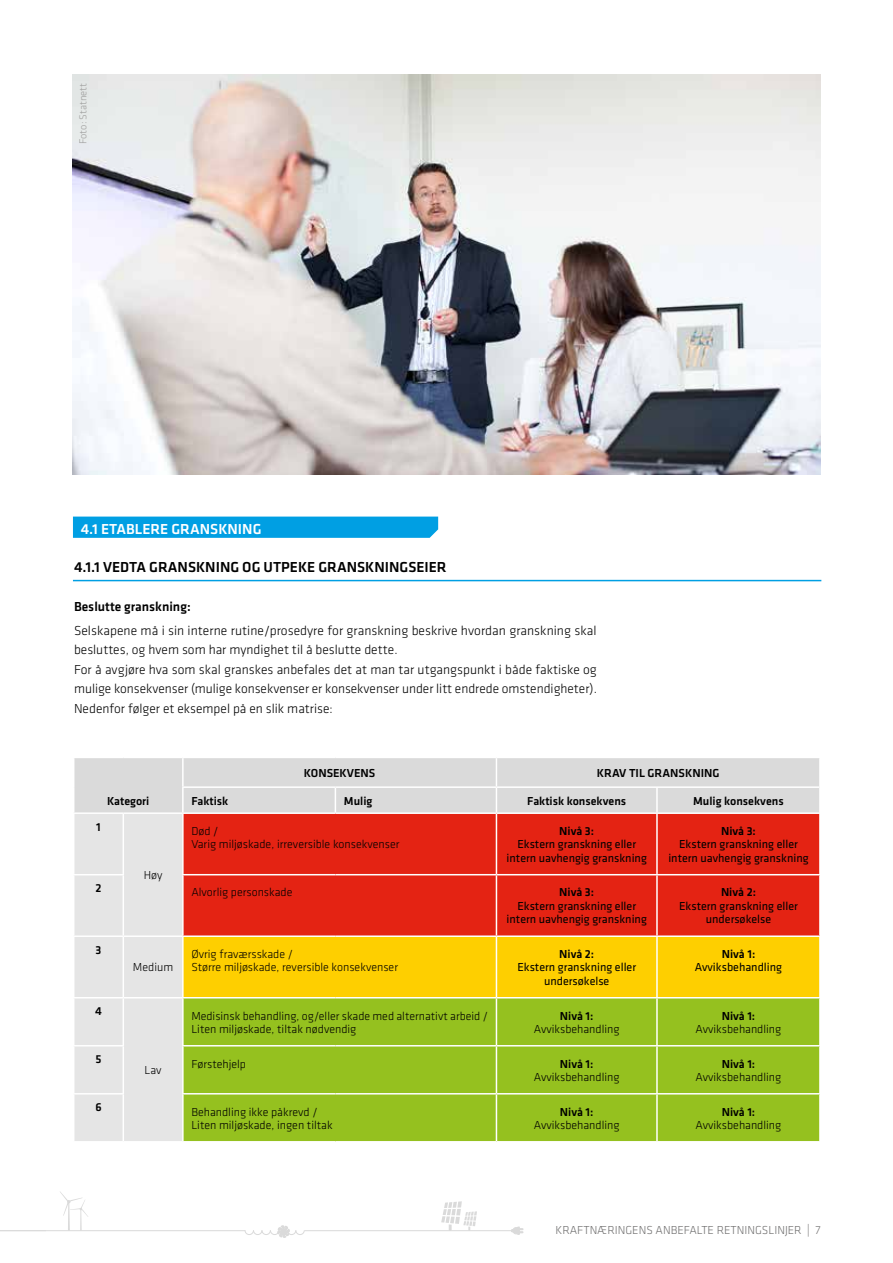
<style>
.page{position:relative;width:893px;height:1263px;background:#fff}
.page>*{position:absolute;margin:0;border:0;box-sizing:border-box;transform-origin:0 0}
.t1{font:500 15px "Klavika";color:#000}
.t2{font:500 15px "Klavika";color:#fff}
.t3{font:300 13.5px/19.5px "Klavika";color:#000}
.t4{font:500 13.5px "Klavika";color:#000}
.t5{font:300 12px/13.5px "Klavika";color:#000}
.t6{font:12px/13.5px "Klavika";color:#000;text-align:center}
.t7{font:500 12px "Klavika";color:#000}
.t8{font:300 12px "Klavika";color:#706f6f}
.t9{font:300 10.5px "Klavika";color:#9d9d9c}
.s1{font-size:12.75px}
</style>
<div class="page">
<hr style="left:304px;top:1230px;width:208px;height:1px;background:#dadada">
<svg style="left:60px;top:1192px;width:28px;height:38px"></svg>
<svg style="left:441px;top:1201px;width:36px;height:29px"></svg>
<svg style="left:511px;top:1227px;width:12px;height:7px"></svg>
<svg style="left:244px;top:1225px;width:61px;height:13px"></svg>
<hr style="left:0;top:1230px;width:245px;height:1px;background:#dadada">
<img style="left:73px;top:74px;width:748px;height:400px">
<div style="left:73px;top:517px;width:365px;height:21px;background:#009fe3"></div>
<svg style="left:74px;top:758px;width:746px;height:383px;background:#cda04d"></svg>
<hr style="left:657px;top:786px;width:162px;height:2px;background:#fff">
<hr style="left:656px;top:788px;width:2px;height:24px;background:#fff">
<hr style="left:183px;top:812px;width:152px;height:2px;background:#fff">
<hr style="left:182px;top:814px;width:2px;height:60px;background:#fff">
<hr style="left:335px;top:812px;width:161px;height:2px;background:#fff">
<hr style="left:496px;top:812px;width:161px;height:2px;background:#fff">
<hr style="left:657px;top:812px;width:164px;height:2px;background:#fff">
<hr style="left:819px;top:814px;width:2px;height:60px;background:#fff">
<hr style="left:182px;top:874px;width:153px;height:1px;background:#fff">
<hr style="left:182px;top:875px;width:2px;height:60px;background:#fff">
<hr style="left:335px;top:874px;width:161px;height:1px;background:#fff">
<hr style="left:496px;top:874px;width:161px;height:1px;background:#fff">
<hr style="left:657px;top:874px;width:164px;height:1px;background:#fff">
<hr style="left:819px;top:875px;width:2px;height:60px;background:#fff">
<hr style="left:182px;top:935px;width:153px;height:2px;background:#fff">
<hr style="left:182px;top:937px;width:2px;height:60px;background:#fff">
<hr style="left:335px;top:935px;width:161px;height:2px;background:#fff">
<hr style="left:496px;top:935px;width:161px;height:2px;background:#fff">
<hr style="left:657px;top:935px;width:164px;height:2px;background:#fff">
<hr style="left:819px;top:937px;width:2px;height:60px;background:#fff">
<hr style="left:182px;top:997px;width:153px;height:1px;background:#fff">
<hr style="left:182px;top:998px;width:2px;height:47px;background:#fff">
<hr style="left:335px;top:997px;width:161px;height:1px;background:#fff">
<hr style="left:496px;top:997px;width:161px;height:1px;background:#fff">
<hr style="left:657px;top:997px;width:164px;height:1px;background:#fff">
<hr style="left:819px;top:998px;width:2px;height:47px;background:#fff">
<hr style="left:182px;top:1045px;width:153px;height:1px;background:#fff">
<hr style="left:182px;top:1046px;width:2px;height:47px;background:#fff">
<hr style="left:335px;top:1045px;width:161px;height:1px;background:#fff">
<hr style="left:496px;top:1045px;width:161px;height:1px;background:#fff">
<hr style="left:657px;top:1045px;width:164px;height:1px;background:#fff">
<hr style="left:819px;top:1046px;width:2px;height:47px;background:#fff">
<hr style="left:182px;top:1093px;width:153px;height:1px;background:#fff">
<hr style="left:182px;top:1094px;width:2px;height:47px;background:#fff">
<hr style="left:335px;top:1093px;width:161px;height:1px;background:#fff">
<hr style="left:496px;top:1093px;width:161px;height:1px;background:#fff">
<hr style="left:657px;top:1093px;width:164px;height:1px;background:#fff">
<hr style="left:819px;top:1094px;width:2px;height:47px;background:#fff">
<hr style="left:496px;top:814px;width:1px;height:60px;background:#fff">
<hr style="left:656px;top:814px;width:2px;height:60px;background:#fff">
<hr style="left:496px;top:875px;width:1px;height:60px;background:#fff">
<hr style="left:656px;top:875px;width:2px;height:60px;background:#fff">
<hr style="left:496px;top:937px;width:1px;height:60px;background:#fff">
<hr style="left:656px;top:937px;width:2px;height:60px;background:#fff">
<hr style="left:496px;top:998px;width:1px;height:47px;background:#fff">
<hr style="left:656px;top:998px;width:2px;height:47px;background:#fff">
<hr style="left:496px;top:1046px;width:1px;height:47px;background:#fff">
<hr style="left:656px;top:1046px;width:2px;height:47px;background:#fff">
<hr style="left:496px;top:1094px;width:1px;height:47px;background:#fff">
<hr style="left:656px;top:1094px;width:2px;height:47px;background:#fff">
<hr style="left:73px;top:580px;width:748px;height:1px;background:#009fe3">
<p class="t9" style="left:77px;top:144px;width:63px;rotate:-90deg">Foto: Statnett</p>
<p class="t2" style="left:81px;top:518px;width:182px">4.1 ETABLERE GRANSKNING</p>
<p class="t1" style="left:74px;top:557px;width:374px">4.1.1 VEDTA GRANSKNING OG UTPEKE GRANSKNINGSEIER</p>
<p class="t4" style="left:74px;top:597px;width:118px">Beslutte granskning:</p>
<p class="t3" style="left:74px;top:620px;width:524px">Selskapene må i sin interne rutine/prosedyre for granskning beskrive hvordan granskning skal besluttes, og hvem som har myndighet til å beslutte dette.<br>For å avgjøre hva som skal granskes anbefales det at man tar utgangspunkt i både faktiske og mulige konsekvenser (mulige konsekvenser er konsekvenser under litt endrede omstendigheter).<br>Nedenfor følger et eksempel på en slik matrise:</p>
<p class="t7" style="left:96px;top:818px;width:6px">1</p>
<p class="t7" style="left:107px;top:792px;width:44px">Kategori</p>
<p class="t5" style="left:144px;top:868px;width:20px">Høy</p>
<p class="t7" style="left:304px;top:765px;width:73px">KONSEKVENS</p>
<p class="t7" style="left:597px;top:765px;width:124px">KRAV TIL GRANSKNING</p>
<p class="t7" style="left:191px;top:792px;width:39px">Faktisk</p>
<p class="t7" style="left:344px;top:792px;width:30px">Mulig</p>
<p class="t7" style="left:527px;top:792px;width:101px">Faktisk konsekvens</p>
<p class="t7" style="left:693px;top:792px;width:92px">Mulig konsekvens</p>
<p class="t5" style="left:191px;top:824px;width:210px">Død /<br>Varig miljøskade, irreversible konsekvenser</p>
<p class="t7" style="left:559px;top:823px;width:36px">Nivå 3:</p>
<p class="t6" style="left:507px;top:837px;width:142px">Ekstern granskning eller intern uavhengig granskning</p>
<p class="t7" style="left:721px;top:823px;width:36px">Nivå 3:</p>
<p class="t6" style="left:668px;top:837px;width:142px">Ekstern granskning eller intern uavhengig granskning</p>
<p class="t7" style="left:96px;top:880px;width:8px">2</p>
<p class="t5" style="left:191px;top:886px;width:103px">Alvorlig personskade</p>
<p class="t7" style="left:559px;top:884px;width:36px">Nivå 3:</p>
<p class="t6" style="left:507px;top:899px;width:142px">Ekstern granskning eller intern uavhengig granskning</p>
<p class="t7" style="left:96px;top:942px;width:7px">3</p>
<p class="t7" style="left:95px;top:1003px;width:8px">4</p>
<p class="t5" style="left:133px;top:961px;width:42px">Medium</p>
<p class="t5" style="left:191px;top:947px;width:208px">Øvrig fraværsskade /<br>Større miljøskade, reversible konsekvenser</p>
<p class="t7" style="left:559px;top:946px;width:36px">Nivå 2:</p>
<p class="t6" style="left:517px;top:960px;width:120px">Ekstern granskning eller undersøkelse</p>
<p class="t5" style="left:191px;top:1009px;width:298px">Medisinsk behandling, og/eller skade med alternativt arbeid /<br>Liten miljøskade, tiltak nødvendig</p>
<p class="t7" style="left:560px;top:1007px;width:35px">Nivå 1:</p>
<p class="t5" style="left:534px;top:1022px;width:87px">Avviksbehandling</p>
<p class="t7" style="left:95px;top:1051px;width:8px">5</p>
<p class="t5" style="left:191px;top:1057px;width:56px">Førstehjelp</p>
<p class="t7" style="left:560px;top:1055px;width:35px">Nivå 1:</p>
<p class="t5" style="left:534px;top:1070px;width:87px">Avviksbehandling</p>
<p class="t5" style="left:145px;top:1063px;width:19px">Lav</p>
<p class="t7" style="left:95px;top:1099px;width:8px">6</p>
<p class="t5" style="left:191px;top:1105px;width:143px">Behandling ikke påkrevd /<br>Liten miljøskade, ingen tiltak</p>
<p class="t7" style="left:560px;top:1103px;width:35px">Nivå 1:</p>
<p class="t5" style="left:534px;top:1118px;width:87px">Avviksbehandling</p>
<p class="t7" style="left:721px;top:884px;width:36px">Nivå 2:</p>
<p class="t6" style="left:679px;top:899px;width:120px">Ekstern granskning eller undersøkelse</p>
<p class="t7" style="left:722px;top:946px;width:35px">Nivå 1:</p>
<p class="t6" style="left:695px;top:960px;width:89px">Avviksbehandling</p>
<p class="t7" style="left:722px;top:1007px;width:35px">Nivå 1:</p>
<p class="t5" style="left:696px;top:1022px;width:87px">Avviksbehandling</p>
<p class="t7" style="left:722px;top:1055px;width:35px">Nivå 1:</p>
<p class="t5" style="left:696px;top:1070px;width:87px">Avviksbehandling</p>
<p class="t7" style="left:722px;top:1103px;width:35px">Nivå 1:</p>
<p class="t5" style="left:696px;top:1118px;width:87px">Avviksbehandling</p>
<p class="t8" style="left:556px;top:1222px;width:267px">KRAFTNÆRINGENS ANBEFALTE RETNINGSLINJER <span class="s1">|</span> 7</p>
</div>
